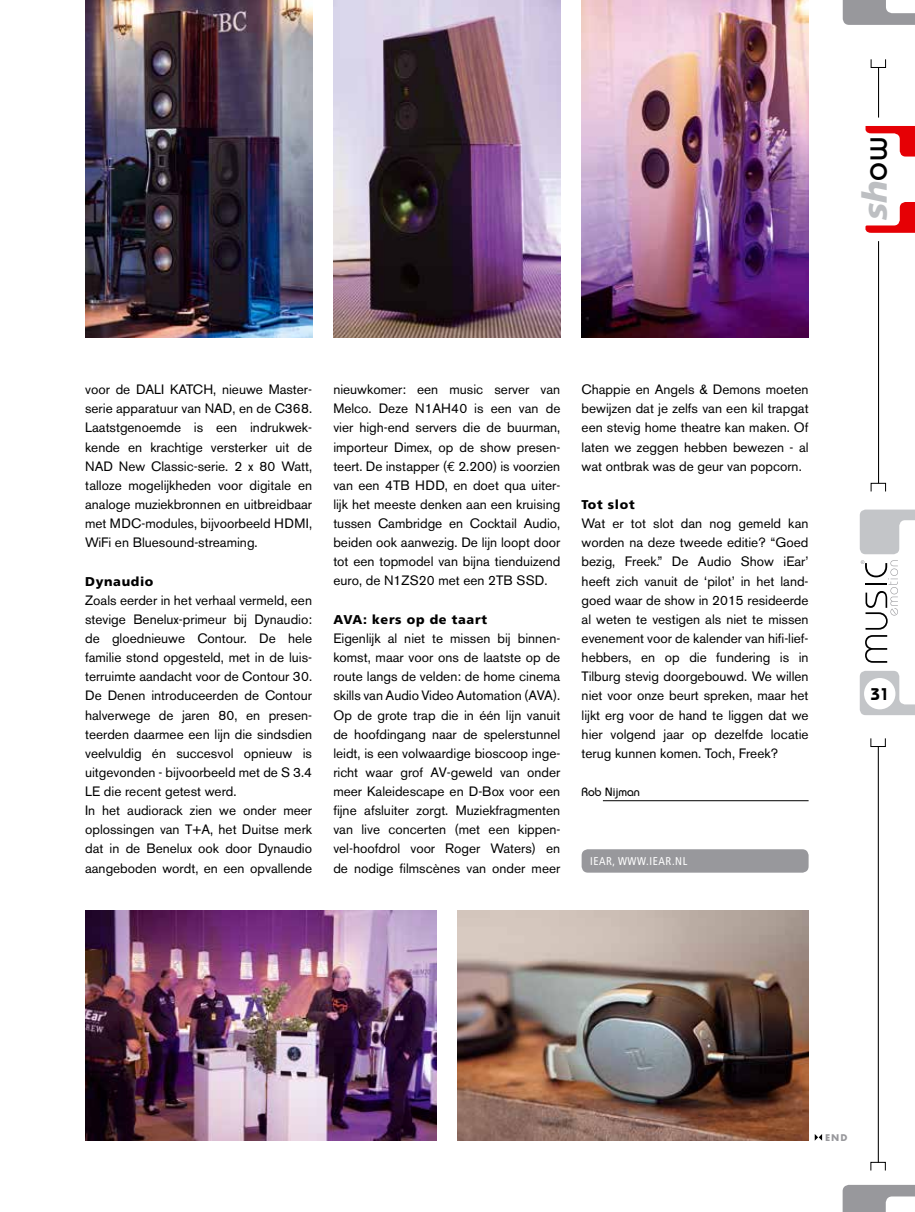
<style>
.page{position:relative;width:915px;height:1212px;background:#fff}
.page>*{position:absolute;margin:0;border:0;box-sizing:border-box;transform-origin:0 0}
.t1{font:italic 900 33.9px "Frutiger";color:#bdbfc2}
.t2{font:600 16.95px "Bauhaus";color:#000}
.t3{font:13.5px/19.2px "Akzidenz Grotesk BE";color:#000;text-align:justify}
.t4{font:900 12.75px "Frutiger";letter-spacing:.05em;color:#000}
.t5{font:500 12px "Bauhaus";color:#000}
.t6{font:condensed 11.25px "Frutiger";letter-spacing:.05em;color:#fff}
.t7{font:700 9px "Futura";color:#98989c}
.s1{font-family:"Bauhaus";font-weight:500;font-style:normal;color:#000}
.s2{font-family:"Euro Mono"}
</style>
<div class="page">
<svg style="left:814px;top:1134px;width:7px;height:7px"></svg>
<hr style="left:602px;top:800px;width:206px;height:1px;background:#000">
<img style="left:85px;top:0;width:227px;height:337px">
<img style="left:333px;top:0;width:227px;height:337px">
<img style="left:581px;top:0;width:227px;height:337px">
<img style="left:85px;top:911px;width:351px;height:229px">
<img style="left:457px;top:911px;width:351px;height:229px">
<div style="left:581px;top:849px;width:227px;height:24px;background:#98989c;border-radius:6px"></div>
<svg style="left:859px;top:510px;width:55px;height:44px"></svg>
<svg style="left:859px;top:671px;width:55px;height:44px"></svg>
<svg style="left:842px;top:0;width:72px;height:25px"></svg>
<svg style="left:842px;top:1185px;width:72px;height:27px"></svg>
<div style="left:870px;top:59px;width:15px;height:9px;border:1px solid #000"></div>
<div style="left:870px;top:483px;width:15px;height:9px;border:1px solid #000"></div>
<div style="left:863px;top:678px;width:32px;height:31px;background:#fff;border-radius:50%"></div>
<hr style="left:877px;top:241px;width:1px;height:242px;background:#000">
<svg style="left:865px;top:202px;width:49px;height:31px"></svg>
<svg style="left:865px;top:126px;width:49px;height:31px"></svg>
<hr style="left:877px;top:67px;width:1px;height:51px;background:#000">
<hr style="left:877px;top:746px;width:1px;height:416px;background:#000">
<div style="left:870px;top:738px;width:15px;height:9px;border:1px solid #000"></div>
<div style="left:870px;top:1162px;width:15px;height:9px;border:1px solid #000"></div>
<svg style="left:860px;top:560px;width:37px;height:103px"></svg>
<h1 class="t1" style="left:854px;top:220px;width:85px;rotate:-90deg">sh<span class="s1">ow</span></h1>
<p class="t3" style="left:85px;top:380px;width:228px">voor de DALI KATCH, nieuwe Master&shy;serie apparatuur van NAD, en de C368.<br>Laatstgenoemde is een indrukwek&shy;kende en krachtige versterker uit de NAD New Classic-serie. 2 x 80 Watt, talloze mogelijkheden voor digitale en analoge muziekbronnen en uitbreidbaar met MDC-modules, bijvoorbeeld HDMI, WiFi en Bluesound-streaming.</p>
<p class="t4" style="left:85px;top:573px;width:70px">Dynaudio</p>
<p class="t3" style="left:85px;top:590px;width:228px;text-align:left">Zoals eerder in het verhaal vermeld, een stevige Benelux-primeur bij Dynaudio: de gloednieuwe Contour. De hele familie stond opgesteld, met in de luis&shy;terruimte aandacht voor de Contour 30.<br>De Denen introduceerden de Contour halverwege de jaren 80, en presen&shy;teerden daarmee een lijn die sindsdien veelvuldig én succesvol opnieuw is uitgevonden - bijvoorbeeld met de S 3.4<br>LE die recent getest werd.<br>In het audiorack zien we onder meer oplossingen van T+A, het Duitse merk dat in de Benelux ook door Dynaudio aangeboden wordt, en een opvallende</p>
<p class="t3" style="left:333px;top:380px;width:228px">nieuwkomer: een music server van Melco. Deze N1AH40 is een van de vier high-end servers die de buurman, importeur Dimex, op de show presen&shy;teert. De instapper (<span class="s2">€</span> 2.200) is voorzien van een 4TB HDD, en doet qua uiter&shy;lijk het meeste denken aan een kruising tussen Cambridge en Cocktail Audio, beiden ook aanwezig. De lijn loopt door tot een topmodel van bijna tienduizend euro, de N1ZS20 met een 2TB SSD.</p>
<p class="t4" style="left:333px;top:612px;width:155px">AVA: kers op de taart</p>
<p class="t3" style="left:333px;top:629px;width:228px">Eigenlijk al niet te missen bij binnen&shy;komst, maar voor ons de laatste op de route langs de velden: de home cinema skills van Audio Video Automation (AVA).<br>Op de grote trap die in één lijn vanuit de hoofdingang naar de spelerstunnel leidt, is een volwaardige bioscoop inge&shy;richt waar grof AV-geweld van onder meer Kaleidescape en D-Box voor een fijne afsluiter zorgt. Muziekfragmenten van live concerten (met een kippen&shy;vel-hoofdrol voor Roger Waters) en de nodige filmscènes van onder meer</p>
<p class="t3" style="left:581px;top:380px;width:228px">Chappie en Angels &amp; Demons moeten bewijzen dat je zelfs van een kil trapgat een stevig home theatre kan maken. Of laten we zeggen hebben bewezen - al wat ontbrak was de geur van popcorn.</p>
<p class="t4" style="left:581px;top:497px;width:55px">Tot slot</p>
<p class="t3" style="left:581px;top:514px;width:228px">Wat er tot slot dan nog gemeld kan worden na deze tweede editie? “Goed bezig, Freek.” De Audio Show iEar’ heeft zich vanuit de ‘pilot’ in het land&shy;goed waar de show in 2015 resideerde al weten te vestigen als niet te missen evenement voor de kalender van hifi-lief&shy;hebbers, en op die fundering is in Tilburg stevig doorgebouwd. We willen niet voor onze beurt spreken, maar het lijkt erg voor de hand te liggen dat we hier volgend jaar op dezelfde locatie terug kunnen komen. Toch, Freek?</p>
<p class="t5" style="left:581px;top:785px;width:60px">Rob Nijman</p>
<p class="t6" style="left:590px;top:855px;width:99px">IEAR, WWW.IEAR.NL</p>
<p class="t2" style="left:870px;top:684px;width:20px">31</p>
<p class="t7" style="left:824px;top:1130px;width:24px">END</p>
</div>
